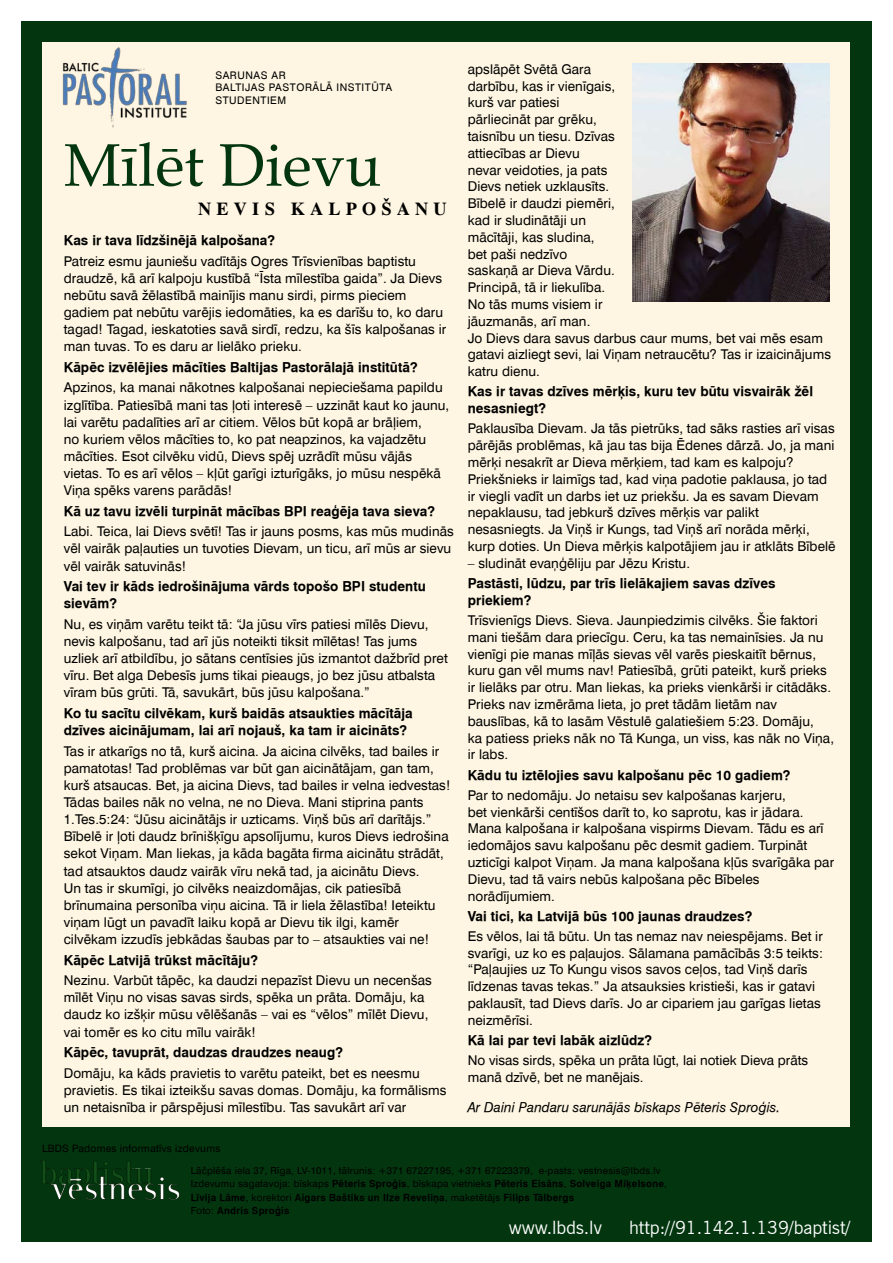
<style>
.page{position:relative;width:893px;height:1263px;background:#fff}
.page>*{position:absolute;margin:0;border:0;box-sizing:border-box;transform-origin:0 0}
.t1{font:60px "Book Antiqua";color:#03360f}
.t2{font:18px "News Gothic TL";color:#fff}
.t3{font:700 18px "CG Times";letter-spacing:.3em;color:#000}
.t4{font:13.5px/16.8px "Swiss 721 TL";letter-spacing:.005em;color:#000}
.t5{font:700 13.5px/17.1px "Swiss 721 TL";letter-spacing:.005em;color:#000}
.t6{font:italic 13.5px "Swiss 721 TL";letter-spacing:.005em;color:#000}
.t7{font:10.5px "Swiss 721 TL";letter-spacing:.05em;color:#000}
.t8{font:10.2px "Swiss 721 TL";letter-spacing:.025em;color:#000}
.t9{font:9.75px/13.5px "Swiss 721 TL";letter-spacing:.025em;color:#000}
.s1{font-weight:700}
</style>
<div class="page">
<div style="left:21px;top:21px;width:851px;height:1221px;background:#03360f"></div>
<div style="left:43px;top:43px;width:807px;height:1084px;background:#fef6e2"></div>
<img style="left:40px;top:1160px;width:140px;height:40px">
<img style="left:632px;top:64px;width:197px;height:238px">
<img style="left:62px;top:47px;width:125px;height:81px">
<p class="t7" style="left:215px;top:68px;width:16px">Sarunas</p>
<p class="t7" style="left:271px;top:68px;width:8px">ar</p>
<p class="t7" style="left:215px;top:81px;width:15px">Baltijas</p>
<p class="t7" style="left:269px;top:81px;width:15px">Pastorālā</p>
<p class="t7" style="left:336px;top:81px;width:7px">instit</p>
<p class="t7" style="left:371px;top:81px;width:16px">ūta</p>
<p class="t7" style="left:215px;top:94px;width:8px">studentiem</p>
<h1 class="t1" style="left:64px;top:123px;width:319px">Mīlēt Dievu</h1>
<h2 class="t3" style="left:198px;top:198px;width:250px">NEVIS KALPOŠANU</h2>
<p class="t5" style="left:64px;top:232px;width:213px">Kas ir tava līdzšinējā kalpošana?</p>
<p class="t4" style="left:64px;top:252px;width:384px">Patreiz esmu jauniešu vadītājs Ogres Trīsvienības baptistu draudzē, kā arī kalpoju kustībā “Īsta mīlestība gaida”. Ja Dievs nebūtu savā žēlastībā mainījis manu sirdi, pirms pieciem gadiem pat nebūtu varējis iedomāties, ka es darīšu to, ko daru tagad! Tagad, ieskatoties savā sirdī, redzu, ka šīs kalpošanas ir man tuvas. To es daru ar lielāko prieku.</p>
<p class="t5" style="left:64px;top:359px;width:355px">Kāpēc izvēlējies mācīties Baltijas Pastorālajā institūtā?</p>
<p class="t4" style="left:64px;top:379px;width:387px">Apzinos, ka manai nākotnes kalpošanai nepieciešama papildu izglītība. Patiesībā mani tas ļoti interesē – uzzināt kaut ko jaunu, lai varētu padalīties arī ar citiem. Vēlos būt kopā ar brāļiem,<br>no kuriem vēlos mācīties to, ko pat neapzinos, ka vajadzētu mācīties. Esot cilvēku vidū, Dievs spēj uzrādīt mūsu vājās vietas. To es arī vēlos – kļūt garīgi izturīgāks, jo mūsu nespēkā Viņa spēks varens parādās!</p>
<p class="t5" style="left:64px;top:503px;width:373px">Kā uz tavu izvēli turpināt mācības BPI reaģēja tava sieva?</p>
<p class="t4" style="left:64px;top:523px;width:392px">Labi. Teica, lai Dievs svētī! Tas ir jauns posms, kas mūs mudinās vēl vairāk paļauties un tuvoties Dievam, un ticu, arī mūs ar sievu vēl vairāk satuvinās!</p>
<p class="t5" style="left:64px;top:578px;width:363px">Vai tev ir kāds iedrošinājuma vārds topošo BPI studentu sievām?</p>
<p class="t4" style="left:64px;top:615px;width:385px">Nu, es viņām varētu teikt tā: “Ja jūsu vīrs patiesi mīlēs Dievu, nevis kalpošanu, tad arī jūs noteikti tiksit mīlētas! Tas jums uzliek arī atbildību, jo sātans centīsies jūs izmantot dažbrīd pret vīru. Bet alga Debesīs jums tikai pieaugs, jo bez jūsu atbalsta vīram būs grūti. Tā, savukārt, būs jūsu kalpošana.”</p>
<p class="t5" style="left:64px;top:705px;width:351px">Ko tu sacītu cilvēkam, kurš baidās atsaukties mācītāja dzīves aicinājumam, lai arī nojauš, ka tam ir aicināts?</p>
<p class="t4" style="left:64px;top:742px;width:388px">Tas ir atkarīgs no tā, kurš aicina. Ja aicina cilvēks, tad bailes ir pamatotas! Tad problēmas var būt gan aicinātājam, gan tam, kurš atsaucas. Bet, ja aicina Dievs, tad bailes ir velna iedvestas!<br>Tādas bailes nāk no velna, ne no Dieva. Mani stiprina pants 1.Tes.5:24: “Jūsu aicinātājs ir uzticams. Viņš būs arī darītājs.” Bībelē ir ļoti daudz brīnišķīgu apsolījumu, kuros Dievs iedrošina sekot Viņam. Man liekas, ja kāda bagāta firma aicinātu strādāt, tad atsauktos daudz vairāk vīru nekā tad, ja aicinātu Dievs.<br>Un tas ir skumīgi, jo cilvēks neaizdomājas, cik patiesībā brīnumaina personība viņu aicina. Tā ir liela žēlastība! Ieteiktu viņam lūgt un pavadīt laiku kopā ar Dievu tik ilgi, kamēr cilvēkam izzudīs jebkādas šaubas par to – atsaukties vai ne!</p>
<p class="t5" style="left:64px;top:951px;width:196px">Kāpēc Latvijā trūkst mācītāju?</p>
<p class="t4" style="left:64px;top:972px;width:370px">Nezinu. Varbūt tāpēc, ka daudzi nepazīst Dievu un necenšas mīlēt Viņu no visas savas sirds, spēka un prāta. Domāju, ka daudz ko izšķir mūsu vēlēšanās – vai es “vēlos” mīlēt Dievu, vai tomēr es ko citu mīlu vairāk!</p>
<p class="t5" style="left:64px;top:1044px;width:281px">Kāpēc, tavuprāt, daudzas draudzes neaug?</p>
<p class="t4" style="left:64px;top:1064px;width:384px">Domāju, ka kāds pravietis to varētu pateikt, bet es neesmu pravietis. Es tikai izteikšu savas domas. Domāju, ka formālisms un netaisnība ir pārspējusi mīlestību. Tas savukārt arī var</p>
<p class="t8" style="left:42px;top:1142px;width:180px">LBDS Padomes informatīvs izdevums</p>
<p class="t4" style="left:468px;top:61px;width:365px">apslāpēt Svētā Gara<br>darbību, kas ir vienīgais,<br>kurš var patiesi<br>pārliecināt par grēku,<br>taisnību un tiesu. Dzīvas<br>attiecības ar Dievu<br>nevar veidoties, ja pats<br>Dievs netiek uzklausīts.<br>Bībelē ir daudzi piemēri,<br>kad ir sludinātāji un<br>mācītāji, kas sludina,<br>bet paši nedzīvo<br>saskaņā ar Dieva Vārdu.<br>Principā, tā ir liekulība.<br>No tās mums visiem ir<br>jāuzmanās, arī man.<br>Jo Dievs dara savus darbus caur mums, bet vai mēs esam gatavi aizliegt sevi, lai Viņam netraucētu? Tas ir izaicinājums katru dienu.</p>
<p class="t5" style="left:468px;top:383px;width:347px">Kas ir tavas dzīves mērķis, kuru tev būtu visvairāk žēl nesasniegt?</p>
<p class="t4" style="left:468px;top:420px;width:369px">Paklausība Dievam. Ja tās pietrūks, tad sāks rasties arī visas pārējās problēmas, kā jau tas bija Ēdenes dārzā. Jo, ja mani mērķi nesakrīt ar Dieva mērķiem, tad kam es kalpoju?<br>Priekšnieks ir laimīgs tad, kad viņa padotie paklausa, jo tad ir viegli vadīt un darbs iet uz priekšu. Ja es savam Dievam nepaklausu, tad jebkurš dzīves mērķis var palikt nesasniegts. Ja Viņš ir Kungs, tad Viņš arī norāda mērķi, kurp doties. Un Dieva mērķis kalpotājiem jau ir atklāts Bībelē</p>
<p class="t4" style="left:468px;top:554px;width:224px">– sludināt evaņģēliju par Jēzu Kristu.</p>
<p class="t5" style="left:468px;top:575px;width:309px">Pastāsti, lūdzu, par trīs lielākajiem savas dzīves priekiem?</p>
<p class="t4" style="left:468px;top:612px;width:368px">Trīsvienīgs Dievs. Sieva. Jaunpiedzimis cilvēks. Šie faktori mani tiešām dara priecīgu. Ceru, ka tas nemainīsies. Ja nu vienīgi pie manas mīļās sievas vēl varēs pieskaitīt bērnus, kuru gan vēl mums nav! Patiesībā, grūti pateikt, kurš prieks ir lielāks par otru. Man liekas, ka prieks vienkārši ir citādāks.<br>Prieks nav izmērāma lieta, jo pret tādām lietām nav bauslības, kā to lasām Vēstulē galatiešiem 5:23. Domāju,<br>ka patiess prieks nāk no Tā Kunga, un viss, kas nāk no Viņa, ir labs.</p>
<p class="t5" style="left:468px;top:766px;width:324px">Kādu tu iztēlojies savu kalpošanu pēc 10 gadiem?</p>
<p class="t4" style="left:468px;top:786px;width:368px">Par to nedomāju. Jo netaisu sev kalpošanas karjeru,<br>bet vienkārši centīšos darīt to, ko saprotu, kas ir jādara.<br>Mana kalpošana ir kalpošana vispirms Dievam. Tādu es arī iedomājos savu kalpošanu pēc desmit gadiem. Turpināt uzticīgi kalpot Viņam. Ja mana kalpošana kļūs svarīgāka par Dievu, tad tā vairs nebūs kalpošana pēc Bībeles norādījumiem.</p>
<p class="t5" style="left:468px;top:907px;width:286px">Vai tici, ka Latvijā būs 100 jaunas draudzes?</p>
<p class="t4" style="left:468px;top:928px;width:357px">Es vēlos, lai tā būtu. Un tas nemaz nav neiespējams. Bet ir svarīgi, uz ko es paļaujos. Sālamana pamācībās 3:5 teikts: “Paļaujies uz To Kungu visos savos ceļos, tad Viņš darīs līdzenas tavas tekas.” Ja atsauksies kristieši, kas ir gatavi paklausīt, tad Dievs darīs. Jo ar cipariem jau garīgas lietas neizmērīsi.</p>
<p class="t5" style="left:468px;top:1032px;width:186px">Kā lai par tevi labāk aizlūdz?</p>
<p class="t4" style="left:468px;top:1052px;width:342px">No visas sirds, spēka un prāta lūgt, lai notiek Dieva prāts manā dzīvē, bet ne manējais.</p>
<p class="t6" style="left:468px;top:1098px;width:314px">Ar Daini Pandaru sarunājās bīskaps Pēteris Sproģis.</p>
<p class="t9" style="left:191px;top:1163px;width:478px">Lāčplēša iela 37, Rīga, LV-1011, tālrunis: +371 67227195, +371 67223379, e-pasts: vestnesis@lbds.lv Izdevumu sagatavoja: bīskaps <span class="s1">Pēteris Sproģis</span>, bīskapa vietnieks <span class="s1">Pēteris Eisāns</span>, <span class="s1">Solveiga Miķelsone</span>, <span class="s1">Līvija Lāme</span>, korektori <span class="s1">Aigars Baštiks un Ilze Reveliņa</span>, maketētājs <span class="s1">Filips Tālbergs<br></span>Foto: <span class="s1">Andris Sproģis</span></p>
<h2 class="t2" style="left:509px;top:1217px;width:95px">www.lbds.lv</h2>
<h2 class="t2" style="left:629px;top:1217px;width:223px">http://91.142.1.139/baptist/</h2>
</div>
